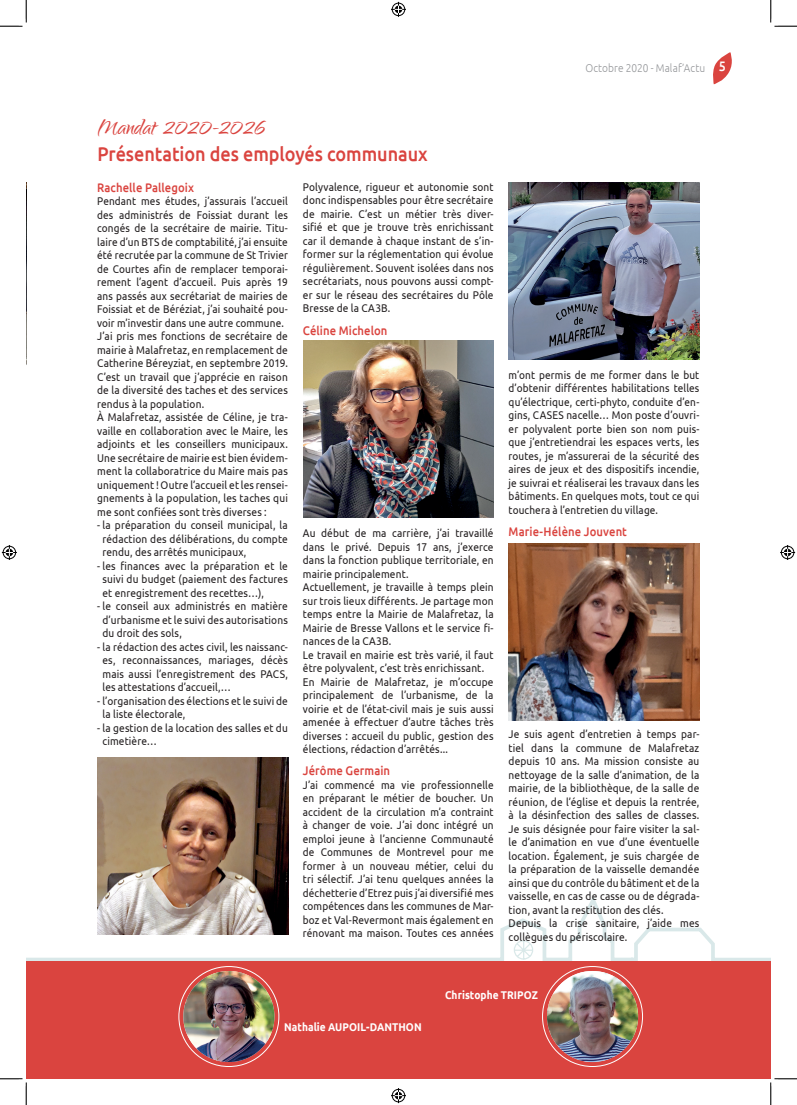
<style>
.page{position:relative;width:797px;height:1105px;background:#fff}
.page>*{position:absolute;margin:0;border:0;box-sizing:border-box;transform-origin:0 0}
.t1{font:28.75px "Qwigley";letter-spacing:.005em;color:#da443f}
.t2{font:500 20px "Ubuntu";letter-spacing:-.005em;color:#da443f;scale:.9 1}
.t3{font:500 12.5px "Ubuntu";letter-spacing:.005em;color:#da443f;scale:.9 1}
.t4{font:11.25px/13.5px "Ubuntu";letter-spacing:.01em;color:#231f20;text-align:justify;scale:.9 1}
.t5{font:11.25px/13.5px "Ubuntu";letter-spacing:.01em;color:#231f20;text-align:justify;scale:.89 1}
.t6{font:700 11.25px "Ubuntu";letter-spacing:.005em;color:#fff;scale:.9 1}
.t7{font:300 11.25px "Ubuntu";letter-spacing:.01em;color:#939598;scale:.9 1}
.s1{font-weight:500;font-size:13.75px;color:#fff}
</style>
<div class="page">
<svg style="left:713px;top:52px;width:19px;height:32px"></svg>
<svg style="left:26px;top:896px;width:744px;height:65px"></svg>
<svg style="left:513px;top:939px;width:21px;height:21px"></svg>
<div style="left:26px;top:961px;width:744px;height:118px;background:#da443f"></div>
<img style="left:547px;top:971px;width:91px;height:91px;border-radius:46px">
<img style="left:183px;top:971px;width:91px;height:91px;border-radius:46px">
<img style="left:26px;top:182px;width:1px;height:183px">
<img style="left:303px;top:341px;width:191px;height:177px">
<img style="left:508px;top:182px;width:191px;height:177px">
<img style="left:97px;top:757px;width:192px;height:177px">
<img style="left:508px;top:543px;width:191px;height:177px">
<svg style="left:0;top:0;width:27px;height:27px"></svg>
<svg style="left:0;top:1078px;width:27px;height:27px"></svg>
<svg style="left:770px;top:0;width:27px;height:27px"></svg>
<svg style="left:770px;top:1078px;width:27px;height:27px"></svg>
<svg style="left:391px;top:2px;width:15px;height:15px"></svg>
<svg style="left:391px;top:1088px;width:15px;height:15px"></svg>
<svg style="left:2px;top:545px;width:15px;height:15px"></svg>
<svg style="left:780px;top:545px;width:15px;height:15px"></svg>
<p class="t7" style="left:585px;top:61px;width:158px">Octobre 2020 - Malaf’Actu <span class="s1">5</span></p>
<h1 class="t1" style="left:97px;top:111px;width:169px">Mandat 2020-2026</h1>
<h2 class="t2" style="left:97px;top:142px;width:368px">Présentation des employés communaux</h2>
<p class="t3" style="left:97px;top:180px;width:109px">Rachelle Pallegoix</p>
<p class="t5" style="left:97px;top:194px;width:216px;text-align:left">Pendant mes études, j’assurais l’accueil des administrés de Foissiat durant les congés de la secrétaire de mairie. Titu&shy;laire d’un BTS de comptabilité, j’ai ensuite été recrutée par la commune de St Trivier de Courtes afin de remplacer temporai&shy;rement l’agent d’accueil. Puis après 19 ans passés aux secrétariat de mairies de Foissiat et de Béréziat, j’ai souhaité pou&shy;voir m’investir dans une autre commune.<br>J’ai pris mes fonctions de secrétaire de mairie à Malafretaz, en remplacement de Catherine Béreyziat, en septembre 2019.<br>C’est un travail que j’apprécie en raison de la diversité des taches et des services rendus à la population.<br>À Malafretaz, assistée de Céline, je tra&shy;vaille en collaboration avec le Maire, les adjoints et les conseillers municipaux.<br>Une secrétaire de mairie est bien évidem&shy;ment la collaboratrice du Maire mais pas uniquement ! Outre l’accueil et les rensei&shy;gnements à la population, les taches qui me sont confiées sont très diverses :</p>
<p class="t4" style="left:102px;top:518px;width:207px;text-indent:-5px">- la préparation du conseil municipal, la rédaction des délibérations, du compte rendu, des arrêtés municipaux,</p>
<p class="t4" style="left:102px;top:559px;width:207px;text-indent:-5px">- les finances avec la préparation et le suivi du budget (paiement des factures et enregistrement des recettes…),</p>
<p class="t4" style="left:102px;top:599px;width:207px;text-indent:-5px">- le conseil aux administrés en matière d’urbanisme et le suivi des autorisations du droit des sols,</p>
<p class="t4" style="left:102px;top:640px;width:207px;text-indent:-5px">- la rédaction des actes civil, les naissanc&shy;es, reconnaissances, mariages, décès mais aussi l’enregistrement des PACS, les attestations d’accueil,…</p>
<p class="t4" style="left:102px;top:694px;width:207px;text-indent:-5px">- l’organisation des élections et le suivi de la liste électorale,</p>
<p class="t4" style="left:102px;top:721px;width:207px;text-indent:-5px">- la gestion de la location des salles et du cimetière…</p>
<p class="t4" style="left:303px;top:180px;width:213px">Polyvalence, rigueur et autonomie sont donc indispensables pour être secrétaire de mairie. C’est un métier très diver&shy;sifié et que je trouve très enrichissant car il demande à chaque instant de s’in&shy;former sur la réglementation qui évolue régulièrement. Souvent isolées dans nos secrétariats, nous pouvons aussi compt&shy;er sur le réseau des secrétaires du Pôle Bresse de la CA3B.</p>
<p class="t3" style="left:303px;top:322px;width:95px">Céline Michelon</p>
<p class="t4" style="left:303px;top:526px;width:213px;text-align:left">Au début de ma carrière, j’ai travaillé dans le privé. Depuis 17 ans, j’exerce dans la fonction publique territoriale, en mairie principalement.<br>Actuellement, je travaille à temps plein sur trois lieux différents. Je partage mon temps entre la Mairie de Malafretaz, la Mairie de Bresse Vallons et le service fi&shy;nances de la CA3B.<br>Le travail en mairie est très varié, il faut être polyvalent, c’est très enrichissant.<br>En Mairie de Malafretaz, je m’occupe principalement de l’urbanisme, de la voirie et de l’état-civil mais je suis aussi amenée à effectuer d’autre tâches très diverses : accueil du public, gestion des élections, rédaction d’arrêtés...</p>
<p class="t3" style="left:303px;top:763px;width:98px">Jérôme Germain</p>
<p class="t5" style="left:303px;top:777px;width:216px">J’ai commencé ma vie professionnelle en préparant le métier de boucher. Un accident de la circulation m’a contraint à changer de voie. J’ai donc intégré un emploi jeune à l’ancienne Communauté de Communes de Montrevel pour me former à un nouveau métier, celui du tri sélectif. J’ai tenu quelques années la déchetterie d’Etrez puis j’ai diversifié mes compétences dans les communes de Mar&shy;boz et Val-Revermont mais également en rénovant ma maison. Toutes ces années</p>
<p class="t5" style="left:508px;top:368px;width:216px">m’ont permis de me former dans le but d’obtenir différentes habilitations telles qu’électrique, certi-phyto, conduite d’en&shy;gins, CASES nacelle… Mon poste d’ouvri&shy;er polyvalent porte bien son nom puis&shy;que j’entretiendrai les espaces verts, les routes, je m’assurerai de la sécurité des aires de jeux et des dispositifs incendie, je suivrai et réaliserai les travaux dans les bâtiments. En quelques mots, tout ce qui touchera à l’entretien du village.</p>
<p class="t3" style="left:508px;top:523px;width:133px">Marie-Hélène Jouvent</p>
<p class="t4" style="left:508px;top:727px;width:213px;text-align:left">Je suis agent d’entretien à temps par&shy;tiel dans la commune de Malafretaz depuis 10 ans. Ma mission consiste au nettoyage de la salle d’animation, de la mairie, de la bibliothèque, de la salle de réunion, de l’église et depuis la rentrée, à la désinfection des salles de classes.<br>Je suis désignée pour faire visiter la sal&shy;le d’animation en vue d’une éventuelle location. Également, je suis chargée de la préparation de la vaisselle demandée ainsi que du contrôle du bâtiment et de la vaisselle, en cas de casse ou de dégrada&shy;tion, avant la restitution des clés.<br>Depuis la crise sanitaire, j’aide mes collègues du périscolaire.</p>
<p class="t6" style="left:284px;top:1020px;width:154px">Nathalie AUPOIL-DANTHON</p>
<p class="t6" style="left:445px;top:988px;width:105px">Christophe TRIPOZ</p>
</div>
